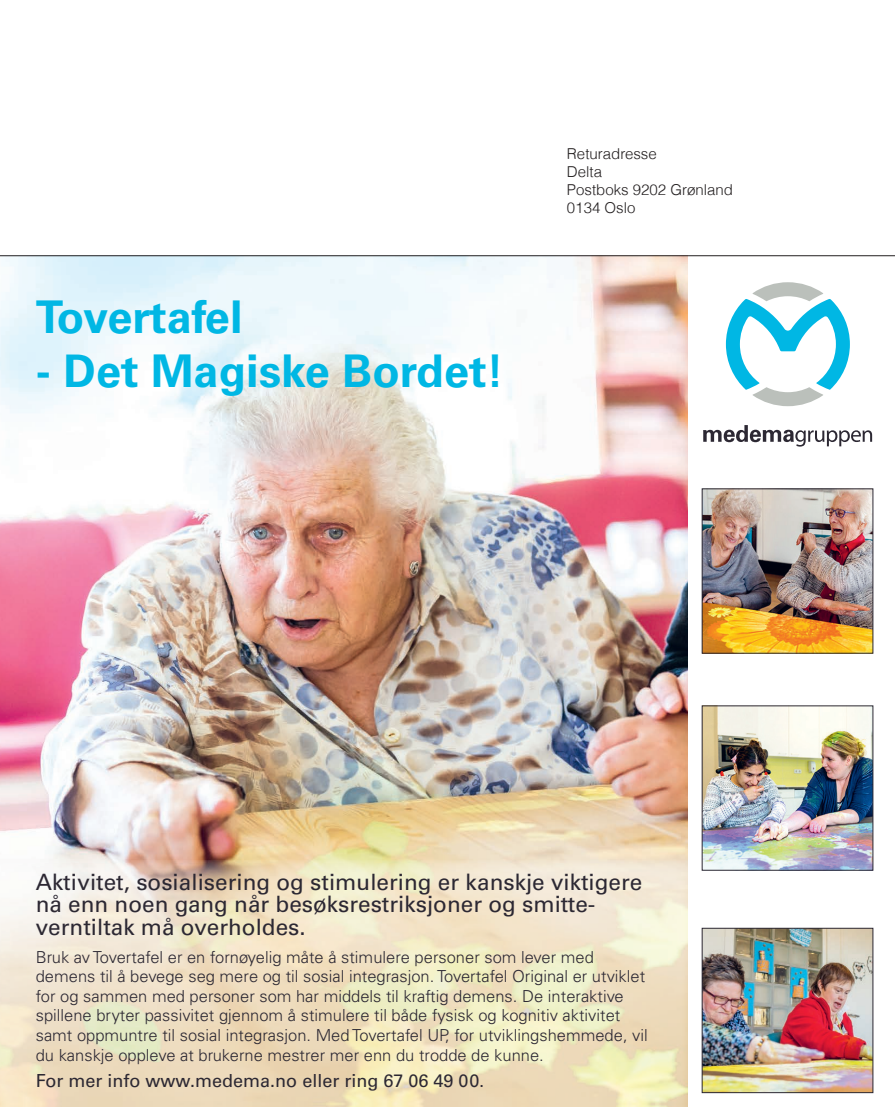
<style>
.page{position:relative;width:895px;height:1107px;background:#fff}
.page>*{position:absolute;margin:0;border:0;box-sizing:border-box;transform-origin:0 0}
.t1{font:700 45px "Univers LT Std";color:#00b7e4}
.t2{font:700 45px "Univers LT Std";letter-spacing:-.02em;color:#00b7e4}
.t3{font:22.5px/22.5px "Univers LT Std";color:#2c2833}
.t4{font:18px "Univers LT Std";color:#2c2833}
.t5{font:300 16.5px/19.5px "Univers LT Std";color:#2c2833}
.t6{font:300 15px/18px "Helvetica";color:#231f20}
.s1{font-size:16.5px}
</style>
<div class="page">
<img style="left:0;top:256px;width:686px;height:603px">
<svg style="left:0;top:859px;width:688px;height:245px;background:#efe3c6"></svg>
<img style="left:703px;top:490px;width:167px;height:161px">
<div style="left:701px;top:488px;width:171px;height:165px;border:1px solid #2c2833"></div>
<img style="left:703px;top:707px;width:167px;height:161px">
<img style="left:703px;top:929px;width:167px;height:161px">
<div style="left:701px;top:927px;width:171px;height:165px;border:1px solid #2c2833"></div>
<svg style="left:725px;top:282px;width:124px;height:124px"></svg>
<svg style="left:703px;top:425px;width:168px;height:21px"></svg>
<hr style="left:0;top:255px;width:894px;height:1px;background:#231f20">
<h1 class="t2" style="left:36px;top:290px;width:208px">Tovertafel</h1>
<h1 class="t1" style="left:36px;top:344px;width:469px">- Det Magiske Bordet!</h1>
<p class="t6" style="left:566px;top:144px;width:167px">Returadresse<br>Delta<br>Postboks 9202 Grønland<br>0134 Oslo</p>
<h2 class="t3" style="left:36px;top:870px;width:608px">Aktivitet, sosialisering og stimulering er kanskje viktigere nå enn noen gang når besøksrestriksjoner og smitte&shy;verntiltak må overholdes.</h2>
<p class="t5" style="left:36px;top:946px;width:613px">Bruk av Tovertafel er en fornøyelig måte å stimulere personer som lever med demens til å bevege seg mere og til sosial integrasjon. Tovertafel Original er utviklet for og sammen med personer som har middels til kraftig demens. De interaktive spillene bryter passivitet gjennom å stimulere til både fysisk og kognitiv aktivitet samt oppmuntre til sosial integrasjon. Med Tovertafel UP, for utviklingshemmede, vil du kanskje oppleve at brukerne mestrer mer enn du trodde de kunne.</p>
<p class="t4" style="left:36px;top:1069px;width:449px">For mer info www.medema.no eller ring 67 06 49 00<span class="s1">.</span></p>
</div>
